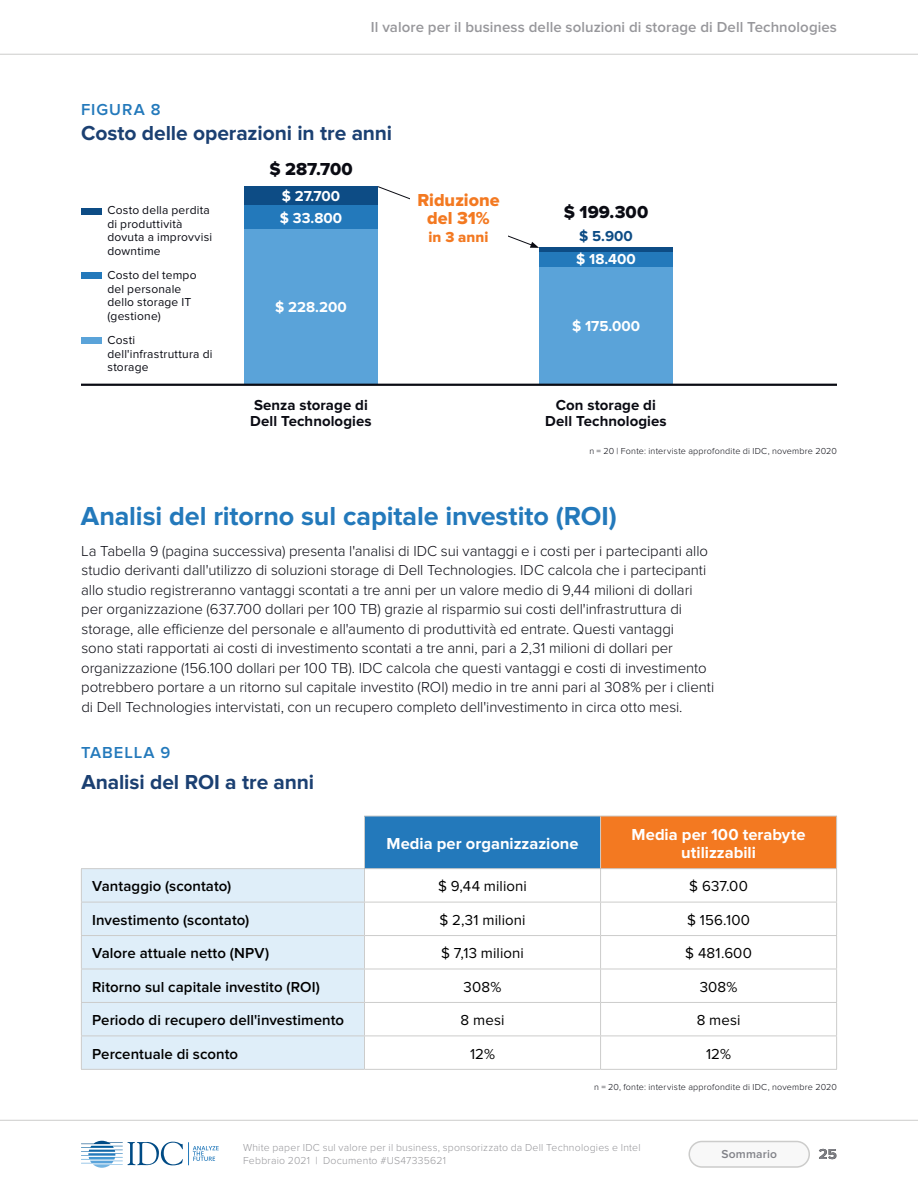
<style>
.page{position:relative;width:918px;height:1188px;background:#fff}
.page>*{position:absolute;margin:0;border:0;box-sizing:border-box;transform-origin:0 0}
.t1{font:700 27px "Proxima Nova";letter-spacing:-.005em;color:#2379bb}
.t2{font:700 21px "Proxima Nova";letter-spacing:-.005em;color:#1b4072}
.t3{font:18px "Proxima Nova Extrabld";letter-spacing:.005em;color:#0a0b13}
.t4{font:18px/18px "Proxima Nova Extrabld";color:#f37921;text-align:center}
.t5{font:700 16.5px/18px "Proxima Nova";color:#fff;text-align:center}
.t6{font:600 16.5px "Proxima Nova";letter-spacing:.06em;color:#2379bb}
.t7{font:300 15px/19.5px "Proxima Nova";letter-spacing:-.005em;color:#0a0b13}
.t8{font:600 15px "Proxima Nova";letter-spacing:.005em;color:#000}
.t9{font:15px "Proxima Nova";letter-spacing:.005em;color:#000}
.t10{font:600 15px "Proxima Nova";letter-spacing:.005em;color:#97979b}
.t11{font:700 15px/16.5px "Proxima Nova";letter-spacing:.005em;color:#0a0b13}
.t12{font:700 15px "Proxima Nova";color:#fff}
.t13{font:15px "Proxima Nova Extrabld";letter-spacing:.005em;color:#f37921}
.t14{font:700 15px "Proxima Nova";color:#0d4c85}
.t15{font:700 15px "Proxima Nova";color:#000}
.t16{font:12px/13.5px "Proxima Nova";letter-spacing:.015em;color:#0a0b13}
.t17{font:600 12px "Proxima Nova";letter-spacing:.015em;color:#808187}
.t18{font:300 10.5px/13.5px "Proxima Nova";letter-spacing:.02em;color:#97979b}
.t19{font:300 9px "Proxima Nova";letter-spacing:.025em;color:#0a0b13}
</style>
<div class="page">
<svg style="left:81px;top:1141px;width:138px;height:27px"></svg>
<div style="left:689px;top:1142px;width:120px;height:25px;background:#f8f8f8;border-radius:13px"></div>
<div style="left:688px;top:1141px;width:122px;height:27px;border:2px solid #cccccb;border-radius:13px"></div>
<hr style="left:0;top:54px;width:918px;height:1px;background:#cccccb">
<hr style="left:0;top:1120px;width:918px;height:1px;background:#cccccb">
<div style="left:244px;top:186px;width:134px;height:19px;background:#0d4c85"></div>
<div style="left:244px;top:228px;width:134px;height:156px;background:#5aa3d9"></div>
<div style="left:244px;top:205px;width:134px;height:23px;background:#2379bb"></div>
<hr style="left:539px;top:248px;width:134px;height:4px;background:#0d4c85">
<div style="left:539px;top:252px;width:134px;height:15px;background:#2379bb"></div>
<div style="left:539px;top:267px;width:134px;height:117px;background:#5aa3d9"></div>
<hr style="left:81px;top:384px;width:756px;height:2px;background:#0a0b13">
<div style="left:81px;top:208px;width:20px;height:6px;background:#0d4c85"></div>
<div style="left:81px;top:273px;width:20px;height:6px;background:#2379bb"></div>
<div style="left:81px;top:337px;width:20px;height:7px;background:#5aa3d9"></div>
<svg style="left:377px;top:186px;width:162px;height:62px"></svg>
<div style="left:410px;top:190px;width:97px;height:54px;background:#fff"></div>
<div style="left:364px;top:816px;width:237px;height:53px;background:#2379bb"></div>
<div style="left:601px;top:816px;width:236px;height:53px;background:#f37921"></div>
<div style="left:82px;top:869px;width:282px;height:200px;background:#dfeef9"></div>
<hr style="left:364px;top:816px;width:237px;height:1px;background:#cccccb">
<hr style="left:364px;top:816px;width:1px;height:52px;background:#cccccb">
<hr style="left:601px;top:816px;width:236px;height:1px;background:#cccccb">
<hr style="left:600px;top:816px;width:1px;height:52px;background:#cccccb">
<hr style="left:836px;top:816px;width:1px;height:52px;background:#cccccb">
<hr style="left:81px;top:868px;width:283px;height:1px;background:#cccccb">
<hr style="left:81px;top:869px;width:1px;height:33px;background:#cccccb">
<hr style="left:364px;top:868px;width:237px;height:1px;background:#cccccb">
<hr style="left:364px;top:869px;width:1px;height:33px;background:#cccccb">
<hr style="left:601px;top:868px;width:236px;height:1px;background:#cccccb">
<hr style="left:600px;top:869px;width:1px;height:33px;background:#cccccb">
<hr style="left:836px;top:869px;width:1px;height:33px;background:#cccccb">
<hr style="left:81px;top:902px;width:283px;height:1px;background:#cccccb">
<hr style="left:81px;top:902px;width:1px;height:33px;background:#cccccb">
<hr style="left:364px;top:902px;width:237px;height:1px;background:#cccccb">
<hr style="left:364px;top:902px;width:1px;height:33px;background:#cccccb">
<hr style="left:601px;top:902px;width:236px;height:1px;background:#cccccb">
<hr style="left:600px;top:902px;width:1px;height:33px;background:#cccccb">
<hr style="left:836px;top:902px;width:1px;height:33px;background:#cccccb">
<hr style="left:81px;top:935px;width:283px;height:1px;background:#cccccb">
<hr style="left:81px;top:936px;width:1px;height:33px;background:#cccccb">
<hr style="left:364px;top:935px;width:237px;height:1px;background:#cccccb">
<hr style="left:364px;top:936px;width:1px;height:33px;background:#cccccb">
<hr style="left:601px;top:935px;width:236px;height:1px;background:#cccccb">
<hr style="left:600px;top:936px;width:1px;height:33px;background:#cccccb">
<hr style="left:836px;top:936px;width:1px;height:33px;background:#cccccb">
<hr style="left:81px;top:969px;width:283px;height:1px;background:#cccccb">
<hr style="left:81px;top:969px;width:1px;height:33px;background:#cccccb">
<hr style="left:364px;top:969px;width:237px;height:1px;background:#cccccb">
<hr style="left:364px;top:969px;width:1px;height:33px;background:#cccccb">
<hr style="left:601px;top:969px;width:236px;height:1px;background:#cccccb">
<hr style="left:600px;top:969px;width:1px;height:33px;background:#cccccb">
<hr style="left:836px;top:969px;width:1px;height:33px;background:#cccccb">
<hr style="left:81px;top:1002px;width:283px;height:1px;background:#cccccb">
<hr style="left:81px;top:1003px;width:1px;height:33px;background:#cccccb">
<hr style="left:364px;top:1002px;width:237px;height:1px;background:#cccccb">
<hr style="left:364px;top:1003px;width:1px;height:33px;background:#cccccb">
<hr style="left:601px;top:1002px;width:236px;height:1px;background:#cccccb">
<hr style="left:600px;top:1003px;width:1px;height:33px;background:#cccccb">
<hr style="left:836px;top:1003px;width:1px;height:33px;background:#cccccb">
<hr style="left:81px;top:1036px;width:283px;height:1px;background:#cccccb">
<hr style="left:81px;top:1036px;width:1px;height:33px;background:#cccccb">
<hr style="left:364px;top:1036px;width:237px;height:1px;background:#cccccb">
<hr style="left:364px;top:1036px;width:1px;height:33px;background:#cccccb">
<hr style="left:601px;top:1036px;width:236px;height:1px;background:#cccccb">
<hr style="left:600px;top:1036px;width:1px;height:33px;background:#cccccb">
<hr style="left:836px;top:1036px;width:1px;height:33px;background:#cccccb">
<hr style="left:81px;top:1069px;width:283px;height:1px;background:#cccccb">
<hr style="left:364px;top:1069px;width:237px;height:1px;background:#cccccb">
<hr style="left:601px;top:1069px;width:236px;height:1px;background:#cccccb">
<p class="t10" style="left:371px;top:19px;width:468px">Il valore per il business delle soluzioni di storage di Dell Technologies</p>
<p class="t6" style="left:81px;top:100px;width:81px">FIGURA 8</p>
<h2 class="t2" style="left:81px;top:121px;width:313px">Costo delle operazioni in tre anni</h2>
<p class="t3" style="left:269px;top:159px;width:85px">$ 287.700</p>
<p class="t12" style="left:282px;top:188px;width:60px">$ 27.700</p>
<p class="t4" style="left:417px;top:192px;width:84px">Riduzione del 31%</p>
<p class="t13" style="left:429px;top:229px;width:61px">in 3 anni</p>
<p class="t16" style="left:107px;top:204px;width:104px">Costo della perdita</p>
<p class="t3" style="left:564px;top:202px;width:86px">$ 199.300</p>
<p class="t16" style="left:107px;top:217px;width:106px">di produttività dovuta a improvvisi downtime</p>
<p class="t16" style="left:107px;top:269px;width:91px">Costo del tempo del personale dello storage IT (gestione)</p>
<p class="t16" style="left:107px;top:334px;width:107px">Costi dell'infrastruttura di storage</p>
<p class="t12" style="left:280px;top:209px;width:64px">$ 33.800</p>
<p class="t14" style="left:579px;top:227px;width:55px">$ 5.900</p>
<p class="t12" style="left:576px;top:250px;width:61px">$ 18.400</p>
<p class="t12" style="left:275px;top:298px;width:73px">$ 228.200</p>
<p class="t12" style="left:572px;top:318px;width:69px">$ 175.000</p>
<p class="t11" style="left:250px;top:397px;width:123px">Senza storage di<br>Dell Technologies</p>
<p class="t11" style="left:545px;top:397px;width:123px;text-align:center">Con storage di<br>Dell Technologies</p>
<p class="t19" style="left:589px;top:446px;width:249px">n = 20 | Fonte: interviste approfondite di IDC, novembre 2020</p>
<h1 class="t1" style="left:81px;top:501px;width:537px">Analisi del ritorno sul capitale investito (ROI)</h1>
<p class="t7" style="left:81px;top:541px;width:635px">La Tabella 9 (pagina successiva) presenta l'analisi di IDC sui vantaggi e i costi per i partecipanti allo studio derivanti dall'utilizzo di soluzioni storage di Dell Technologies. IDC calcola che i partecipanti allo studio registreranno vantaggi scontati a tre anni per un valore medio di 9,44 milioni di dollari per organizzazione (637.700 dollari per 100 TB) grazie al risparmio sui costi dell'infrastruttura di storage, alle efficienze del personale e all'aumento di produttività ed entrate. Questi vantaggi<br>sono stati rapportati ai costi di investimento scontati a tre anni, pari a 2,31 milioni di dollari per organizzazione (156.100 dollari per 100 TB). IDC calcola che questi vantaggi e costi di investimento potrebbero portare a un ritorno sul capitale investito (ROI) medio in tre anni pari al 308% per i clienti di Dell Technologies intervistati, con un recupero completo dell'investimento in circa otto mesi.</p>
<p class="t6" style="left:81px;top:743px;width:91px">TABELLA 9</p>
<h2 class="t2" style="left:81px;top:770px;width:234px">Analisi del ROI a tre anni</h2>
<p class="t5" style="left:387px;top:835px;width:194px">Media per organizzazione</p>
<p class="t5" style="left:632px;top:826px;width:176px">Media per 100 terabyte utilizzabili</p>
<p class="t8" style="left:92px;top:878px;width:141px">Vantaggio (scontato)</p>
<p class="t9" style="left:438px;top:878px;width:90px">$ 9,44 milioni</p>
<p class="t9" style="left:689px;top:878px;width:60px">$ 637.00</p>
<p class="t8" style="left:92px;top:911px;width:159px">Investimento (scontato)</p>
<p class="t9" style="left:439px;top:911px;width:88px">$ 2,31 milioni</p>
<p class="t9" style="left:687px;top:911px;width:64px">$ 156.100</p>
<p class="t8" style="left:92px;top:945px;width:179px">Valore attuale netto (NPV)</p>
<p class="t9" style="left:441px;top:945px;width:84px">$ 7,13 milioni</p>
<p class="t9" style="left:685px;top:945px;width:68px">$ 481.600</p>
<p class="t8" style="left:92px;top:978px;width:229px">Ritorno sul capitale investito (ROI)</p>
<p class="t9" style="left:464px;top:978px;width:39px">308%</p>
<p class="t9" style="left:700px;top:978px;width:39px">308%</p>
<p class="t8" style="left:92px;top:1011px;width:254px">Periodo di recupero dell'investimento</p>
<p class="t9" style="left:461px;top:1011px;width:45px">8 mesi</p>
<p class="t9" style="left:697px;top:1011px;width:45px">8 mesi</p>
<p class="t8" style="left:92px;top:1045px;width:147px">Percentuale di sconto</p>
<p class="t9" style="left:470px;top:1045px;width:26px">12%</p>
<p class="t9" style="left:706px;top:1045px;width:26px">12%</p>
<p class="t19" style="left:594px;top:1082px;width:244px">n = 20, fonte: interviste approfondite di IDC, novembre 2020</p>
<p class="t18" style="left:243px;top:1141px;width:399px">White paper IDC sul valore per il business, sponsorizzato da Dell Technologies e Intel<br>Febbraio 2021 | Documento #US47335621</p>
<p class="t17" style="left:722px;top:1147px;width:57px">Sommario</p>
<p class="t15" style="left:819px;top:1145px;width:20px">25</p>
</div>
